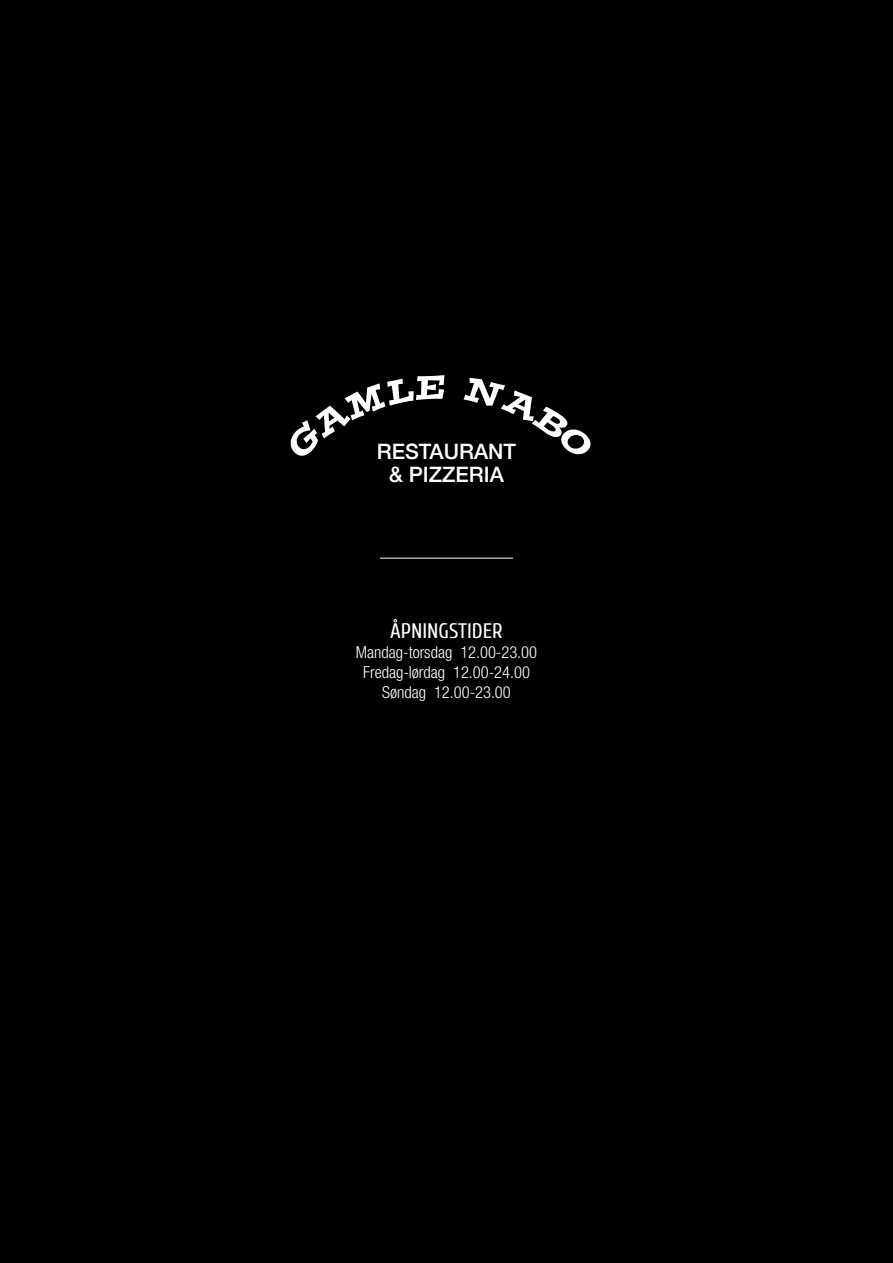
<style>
.page{position:relative;width:893px;height:1263px;background:#000}
.page>*{position:absolute;margin:0;border:0;box-sizing:border-box;transform-origin:0 0}
.t1{font:500 21.15px/23.4px "Helvetica Neue";color:#fff;text-align:center}
.t2{font:21px "Cuprum";color:#fff}
.t3{font:300 condensed 16.5px/19.8px "Helvetica Neue LT Std";color:#fff;text-align:center}
</style>
<div class="page">
<svg style="left:290px;top:375px;width:154px;height:81px"></svg>
<svg style="left:464px;top:377px;width:127px;height:78px"></svg>
<hr style="left:380px;top:558px;width:133px;height:1px;background:#fff">
<p class="t1" style="left:377px;top:438px;width:141px">RESTAURANT &amp; PIZZERIA</p>
<p class="t2" style="left:390px;top:616px;width:114px">ÅPNINGSTIDER</p>
<p class="t3" style="left:356px;top:642px;width:183px">Mandag-torsdag 12.00-23.00<br>Fredag-lørdag 12.00-24.00<br>Søndag 12.00-23.00</p>
</div>
